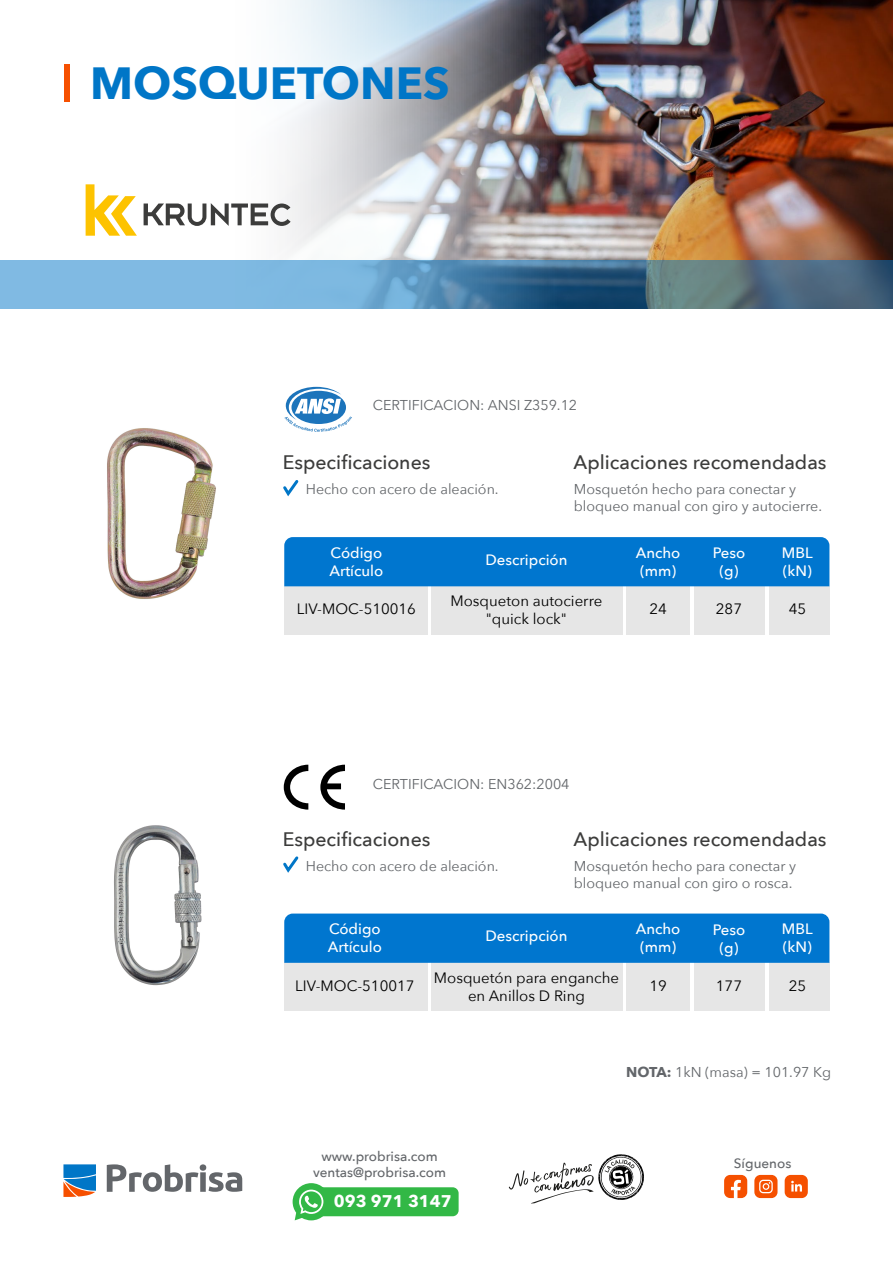
<style>
.page{position:relative;width:893px;height:1263px;background:#fff}
.page>*{position:absolute;margin:0;border:0;box-sizing:border-box;transform-origin:0 0}
.t1{font:700 45px "Avenir Next";color:#0076c7}
.t2{font:500 19.5px "Avenir Next";color:#3c3c3b}
.t3{font:700 16.95px "Avenir Next";color:#fff}
.t4{font:15px/18px "Avenir Next";color:#000;text-align:center}
.t5{font:500 15px/18px "Avenir Next";color:#fff}
.t6{font:14.25px/17.1px "Avenir Next";color:#63666a}
.t7{font:500 13.5px/16.2px "Avenir Next";color:#63666a;text-align:center}
.s1{font-weight:700}
</style>
<div class="page">
<img style="left:862px;top:0;width:31px;height:260px">
<img style="left:85px;top:0;width:777px;height:260px">
<div style="left:64px;top:64px;width:6px;height:38px;background:#f65000"></div>
<svg style="left:144px;top:203px;width:147px;height:23px"></svg>
<svg style="left:86px;top:184px;width:51px;height:52px"></svg>
<svg style="left:0;top:260px;width:893px;height:49px;background:#5f8fb0"></svg>
<svg style="left:107px;top:1164px;width:135px;height:28px"></svg>
<svg style="left:63px;top:1164px;width:33px;height:33px"></svg>
<svg style="left:509px;top:1154px;width:135px;height:50px"></svg>
<div style="left:754px;top:1175px;width:23px;height:23px;background:#f55000;border-radius:6px"></div>
<svg style="left:759px;top:1180px;width:14px;height:13px"></svg>
<svg style="left:724px;top:1175px;width:23px;height:23px"></svg>
<div style="left:785px;top:1175px;width:23px;height:23px;background:#f55000;border-radius:6px"></div>
<svg style="left:791px;top:1181px;width:11px;height:10px"></svg>
<div style="left:315px;top:1187px;width:144px;height:29px;background:#32b846;border-radius:6px"></div>
<svg style="left:293px;top:1183px;width:37px;height:37px"></svg>
<div style="left:284px;top:586px;width:144px;height:48px;background:#e6e6e6"></div>
<div style="left:432px;top:586px;width:191px;height:48px;background:#e6e6e6"></div>
<div style="left:626px;top:586px;width:64px;height:48px;background:#e6e6e6"></div>
<div style="left:694px;top:586px;width:70px;height:48px;background:#e6e6e6"></div>
<div style="left:769px;top:586px;width:60px;height:48px;background:#e6e6e6"></div>
<div style="left:284px;top:537px;width:545px;height:49px;background:#0076cf"></div>
<svg style="left:284px;top:387px;width:68px;height:45px"></svg>
<svg style="left:283px;top:480px;width:16px;height:17px"></svg>
<div style="left:284px;top:963px;width:144px;height:48px;background:#e6e6e6"></div>
<div style="left:432px;top:963px;width:191px;height:48px;background:#e6e6e6"></div>
<div style="left:626px;top:963px;width:64px;height:48px;background:#e6e6e6"></div>
<div style="left:694px;top:963px;width:70px;height:48px;background:#e6e6e6"></div>
<div style="left:769px;top:963px;width:60px;height:48px;background:#e6e6e6"></div>
<div style="left:284px;top:913px;width:545px;height:50px;background:#0076cf"></div>
<svg style="left:284px;top:765px;width:24px;height:45px"></svg>
<svg style="left:320px;top:765px;width:25px;height:45px"></svg>
<svg style="left:283px;top:856px;width:16px;height:17px"></svg>
<img style="left:114px;top:825px;width:88px;height:161px">
<img style="left:107px;top:428px;width:109px;height:171px">
<h1 class="t1" style="left:90px;top:44px;width:361px">MOSQUETONES</h1>
<p class="t6" style="left:373px;top:396px;width:206px">CERTIFICACION: ANSI Z359.12</p>
<h2 class="t2" style="left:283px;top:446px;width:149px">Especificaciones</h2>
<p class="t6" style="left:306px;top:480px;width:194px">Hecho con acero de aleación.</p>
<h2 class="t2" style="left:574px;top:446px;width:254px">Aplicaciones recomendadas</h2>
<p class="t6" style="left:574px;top:480px;width:250px">Mosquetón hecho para conectar y bloqueo manual con giro y autocierre.</p>
<p class="t5" style="left:329px;top:543px;width:55px">Código<br>Artículo</p>
<p class="t4" style="left:297px;top:599px;width:121px">LIV-MOC-510016</p>
<p class="t5" style="left:485px;top:550px;width:84px">Descripción</p>
<p class="t5" style="left:636px;top:543px;width:46px">Ancho (mm)</p>
<p class="t5" style="left:713px;top:543px;width:34px;text-align:center">Peso (g)</p>
<p class="t5" style="left:782px;top:543px;width:32px">MBL (kN)</p>
<p class="t4" style="left:450px;top:591px;width:153px">Mosqueton autocierre "quick lock"</p>
<p class="t4" style="left:649px;top:599px;width:19px">24</p>
<p class="t4" style="left:716px;top:599px;width:28px">287</p>
<p class="t4" style="left:789px;top:599px;width:19px">45</p>
<p class="t6" style="left:373px;top:775px;width:198px">CERTIFICACION: EN362:2004</p>
<h2 class="t2" style="left:283px;top:822px;width:149px">Especificaciones</h2>
<p class="t6" style="left:306px;top:856px;width:194px">Hecho con acero de aleación.</p>
<h2 class="t2" style="left:574px;top:822px;width:254px">Aplicaciones recomendadas</h2>
<p class="t6" style="left:574px;top:856px;width:224px">Mosquetón hecho para conectar y bloqueo manual con giro o rosca.</p>
<p class="t5" style="left:328px;top:920px;width:55px">Código<br>Artículo</p>
<p class="t4" style="left:295px;top:976px;width:121px">LIV-MOC-510017</p>
<p class="t5" style="left:485px;top:927px;width:84px">Descripción</p>
<p class="t5" style="left:636px;top:920px;width:46px">Ancho (mm)</p>
<p class="t5" style="left:713px;top:920px;width:34px;text-align:center">Peso (g)</p>
<p class="t5" style="left:782px;top:920px;width:32px">MBL (kN)</p>
<p class="t4" style="left:434px;top:968px;width:187px">Mosquetón para enganche en Anillos D Ring</p>
<p class="t4" style="left:649px;top:976px;width:19px">19</p>
<p class="t4" style="left:716px;top:976px;width:28px">177</p>
<p class="t4" style="left:789px;top:976px;width:19px">25</p>
<p class="t6" style="left:626px;top:1063px;width:206px"><span class="s1">NOTA:</span> 1kN (masa) = 101.97 Kg</p>
<p class="t7" style="left:313px;top:1148px;width:135px">www.probrisa.com ventas@probrisa.com</p>
<p class="t7" style="left:734px;top:1155px;width:59px">Síguenos</p>
<p class="t3" style="left:334px;top:1186px;width:119px">093 971 3147</p>
</div>
